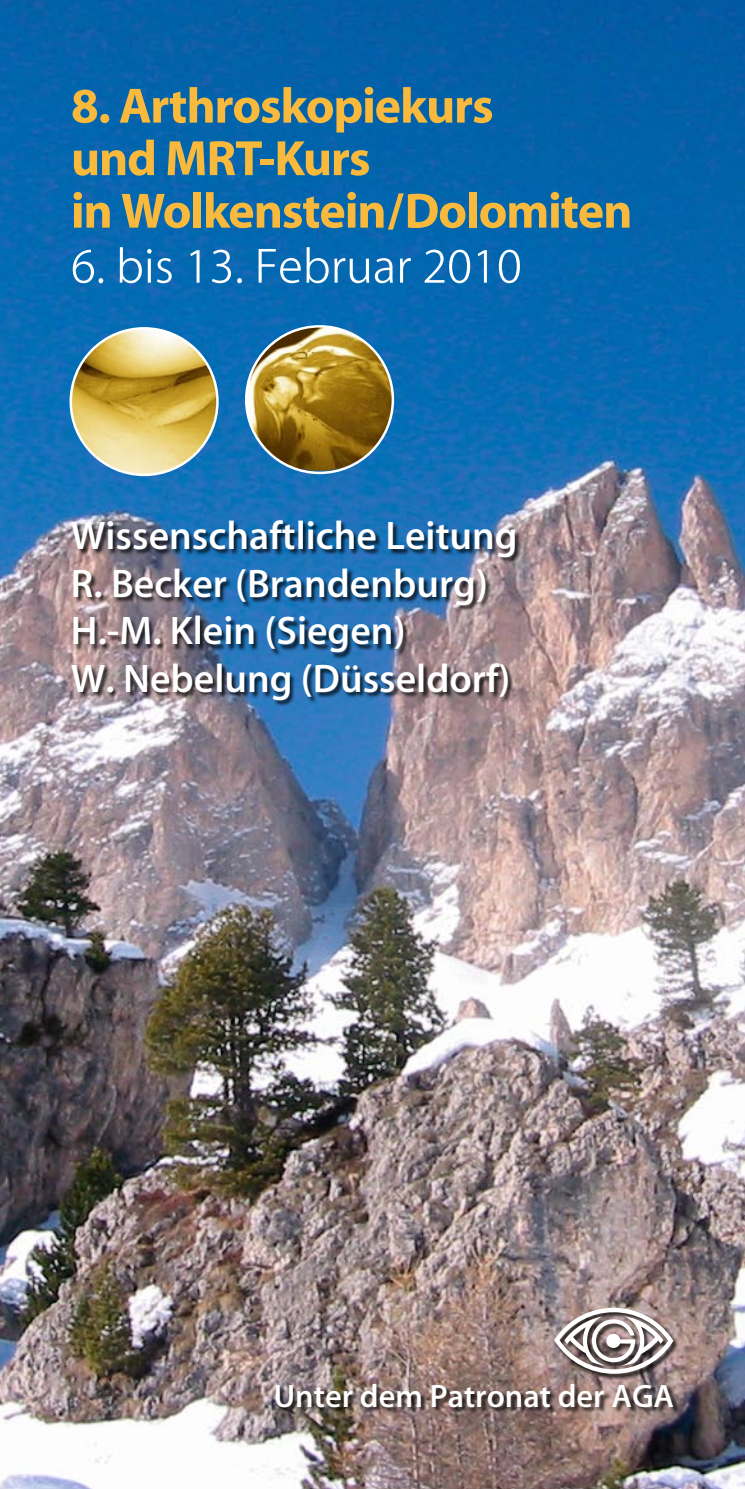
<style>
.page{position:relative;width:745px;height:1489px;background:#fff}
.page>*{position:absolute;margin:0;border:0;box-sizing:border-box;transform-origin:0 0}
.t1{font:700 50px/52.5px "Myriad";letter-spacing:-.025em;color:#f8b93c}
.t2{font:300 50px "Myriad";color:#fff}
.t3{font:600 40px/47.5px "Myriad";color:#fff}
.t4{font:600 32.5px "Myriad";color:#fff}
</style>
<div class="page">
<img style="left:0;top:0;width:744px;height:1488px">
<img style="left:71px;top:328px;width:146px;height:147px;border-radius:73px">
<img style="left:246px;top:326px;width:146px;height:145px">
<div style="left:72px;top:520px;width:449px;height:186px;background:#000;opacity:.75"></div>
<div style="left:276px;top:1384px;width:403px;height:28px;background:#000;opacity:.75"></div>
<div style="left:554px;top:1307px;width:124px;height:72px;background:#000;opacity:.75"></div>
<svg style="left:554px;top:1307px;width:119px;height:66px"></svg>
<p class="t1" style="left:71px;top:81px;width:562px">8. Arthroskopiekurs<br>und MRT-Kurs<br>in Wolkenstein/Dolomiten</p>
<p class="t2" style="left:71px;top:241px;width:452px">6. bis 13. Februar 2010</p>
<p class="t3" style="left:71px;top:514px;width:448px">Wissenschaftliche Leitung<br>R. Becker (Brandenburg)<br>H.-M. Klein (Siegen)<br>W. Nebelung (Düsseldorf)</p>
<p class="t4" style="left:273px;top:1379px;width:401px">Unter dem Patronat der AGA</p>
</div>
